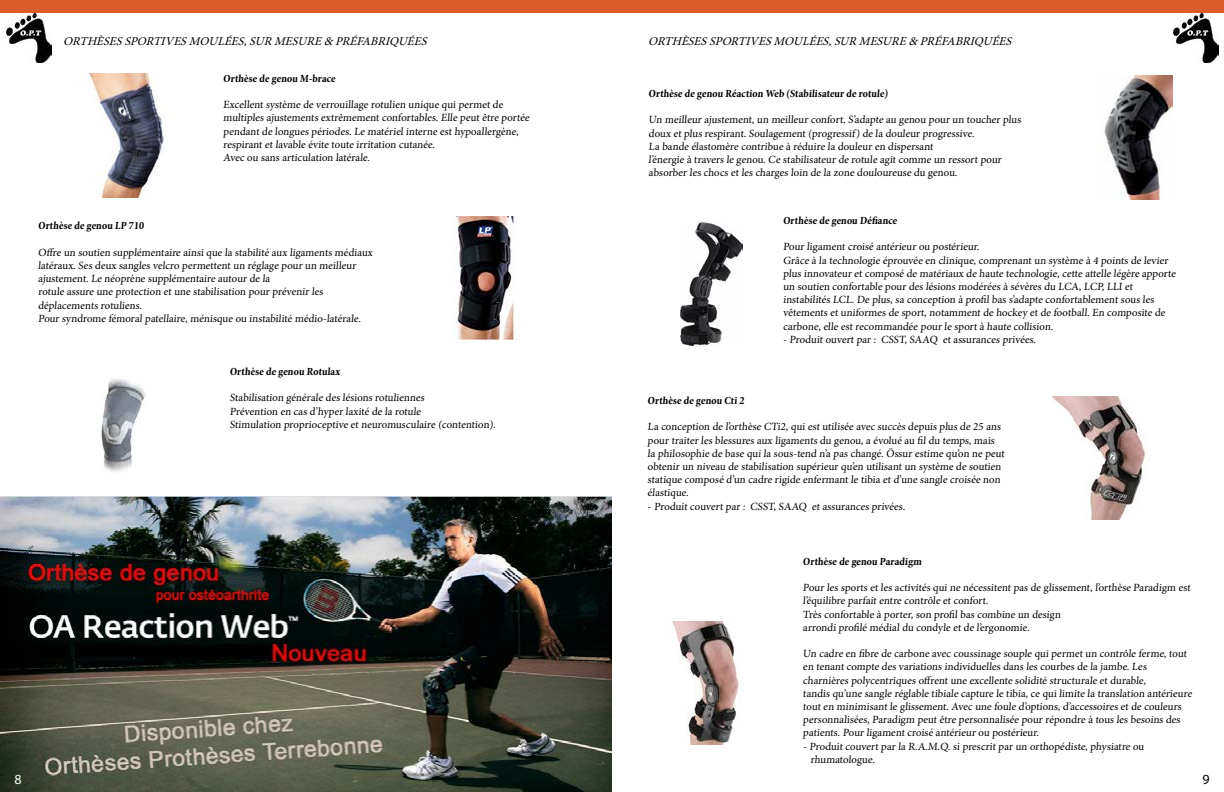
<style>
.page{position:relative;width:1224px;height:792px;background:#fff}
.page>*{position:absolute;margin:0;border:0;box-sizing:border-box;transform-origin:0 0}
.t1{font:14px "Myriad Pro";color:#fff}
.t2{font:14px "Myriad Pro";color:#000}
.t3{font:italic 12px "Minion Pro";color:#000}
.t4{font:11px/13.2px "Minion Pro";letter-spacing:-.01em;color:#000}
.t5{font:700 condensed 11px "Minion Pro";letter-spacing:-.115em;color:#000}
</style>
<div class="page">
<div style="left:0;top:0;width:1224px;height:13px;background:#db5c2a"></div>
<img style="left:5px;top:14px;width:46px;height:49px">
<img style="left:1173px;top:14px;width:46px;height:49px">
<img style="left:1104px;top:76px;width:68px;height:123px">
<img style="left:101px;top:379px;width:45px;height:93px">
<img style="left:452px;top:216px;width:64px;height:124px">
<img style="left:86px;top:74px;width:78px;height:123px">
<img style="left:680px;top:222px;width:63px;height:124px">
<img style="left:671px;top:621px;width:70px;height:124px">
<img style="left:1052px;top:396px;width:95px;height:124px">
<img style="left:0;top:496px;width:612px;height:296px">
<p class="t3" style="left:63px;top:33px;width:369px">ORTHÈSESSPORTIVESMOULÉES,SURMESURE&amp; PRÉFABRIQUÉES</p>
<p class="t5" style="left:223px;top:71px;width:115px">Orthèse de genou M-brace</p>
<p class="t4" style="left:223px;top:98px;width:309px">Excellent système de verrouillage rotulien unique qui permet de multiples ajustements extrêmement confortables. Elle peut être portée pendant de longues périodes. Le matériel interne est hypoallergène, respirant et lavable évite toute irritation cutanée.<br>Avec ou sans articulation latérale.</p>
<p class="t5" style="left:38px;top:218px;width:109px">Orthèse de genou LP 710</p>
<p class="t4" style="left:38px;top:246px;width:337px">Offre un soutien supplémentaire ainsi que la stabilité aux ligaments médiaux latéraux. Ses deux sangles velcro permettent un réglage pour un meilleur ajustement. Le néoprène supplémentaire autour de la<br>rotule assure une protection et une stabilisation pour prévenir les déplacements rotuliens.<br>Pour syndrome fémoral patellaire, ménisque ou instabilité médio-latérale.</p>
<p class="t5" style="left:230px;top:364px;width:113px">Orthèse de genou Rotulax</p>
<p class="t4" style="left:230px;top:391px;width:269px">Stabilisation générale des lésions rotuliennes<br>Prévention en cas d’hyper laxité de la rotule<br>Stimulation proprioceptive et neuromusculaire (contention).</p>
<p class="t3" style="left:648px;top:33px;width:369px">ORTHÈSESSPORTIVESMOULÉES,SURMESURE&amp; PRÉFABRIQUÉES</p>
<p class="t5" style="left:649px;top:86px;width:242px">Orthèse de genou Réaction Web (Stabilisateur de rotule)</p>
<p class="t4" style="left:649px;top:113px;width:375px">Un meilleur ajustement, un meilleur confort. S’adapte au genou pour un toucher plus doux et plus respirant. Soulagement (progressif) de la douleur progressive.<br>La bande élastomère contribue à réduire la douleur en dispersant<br>l’énergie à travers le genou. Ce stabilisateur de rotule agit comme un ressort pour absorber les chocs et les charges loin de la zone douloureuse du genou.</p>
<p class="t5" style="left:783px;top:213px;width:117px">Orthèse de genou Défiance</p>
<p class="t4" style="left:783px;top:240px;width:395px">Pour ligament croisé antérieur ou postérieur.<br>Grâce à la technologie éprouvée en clinique, comprenant un système à 4 points de levier plus innovateur et composé de matériaux de haute technologie, cette attelle légère apporte un soutien confortable pour des lésions modérées à sévères du LCA, LCP, LLI et instabilités LCL. De plus, sa conception à profil bas s’adapte confortablement sous les vêtements et uniformes de sport, notamment de hockey et de football. En composite de carbone, elle est recommandée pour le sport à haute collision.</p>
<p class="t4" style="left:783px;top:333px;width:256px">- Produit ouvert par : CSST, SAAQ et assurances privées.</p>
<p class="t5" style="left:648px;top:393px;width:100px">Orthèse de genou Cti 2</p>
<p class="t4" style="left:648px;top:420px;width:360px">La conception de l’orthèse CTi2, qui est utilisée avec succès depuis plus de 25 ans pour traiter les blessures aux ligaments du genou, a évolué au fil du temps, mais la philosophie de base qui la sous-tend n’a pas changé. Össur estime qu’on ne peut obtenir un niveau de stabilisation supérieur qu’en utilisant un système de soutien statique composé d’un cadre rigide enfermant le tibia et d’une sangle croisée non élastique.</p>
<p class="t4" style="left:648px;top:500px;width:260px">- Produit couvert par : CSST, SAAQ et assurances privées.</p>
<p class="t5" style="left:803px;top:554px;width:121px">Orthèse de genou Paradigm</p>
<p class="t4" style="left:803px;top:581px;width:390px">Pour les sports et les activités qui ne nécessitent pas de glissement, l’orthèse Paradigm est l’équilibre parfait entre contrôle et confort.<br>Très confortable à porter, son profil bas combine un design<br>arrondi profilé médial du condyle et de l’ergonomie.</p>
<p class="t4" style="left:803px;top:647px;width:392px">Un cadre en fibre de carbone avec coussinage souple qui permet un contrôle ferme, tout en tenant compte des variations individuelles dans les courbes de la jambe. Les charnières polycentriques offrent une excellente solidité structurale et durable,<br>tandis qu’une sangle réglable tibiale capture le tibia, ce qui limite la translation antérieure tout en minimisant le glissement. Avec une foule d’options, d’accessoires et de couleurs personnalisées, Paradigm peut être personnalisée pour répondre à tous les besoins des patients. Pour ligament croisé antérieur ou postérieur.</p>
<p class="t4" style="left:810px;top:740px;width:336px;text-indent:-7px">- Produit couvert par la R.A.M.Q. si prescrit par un orthopédiste, physiatre ou rhumatologue.</p>
<p class="t1" style="left:14px;top:770px;width:9px">8</p>
<p class="t2" style="left:1202px;top:770px;width:9px">9</p>
</div>
